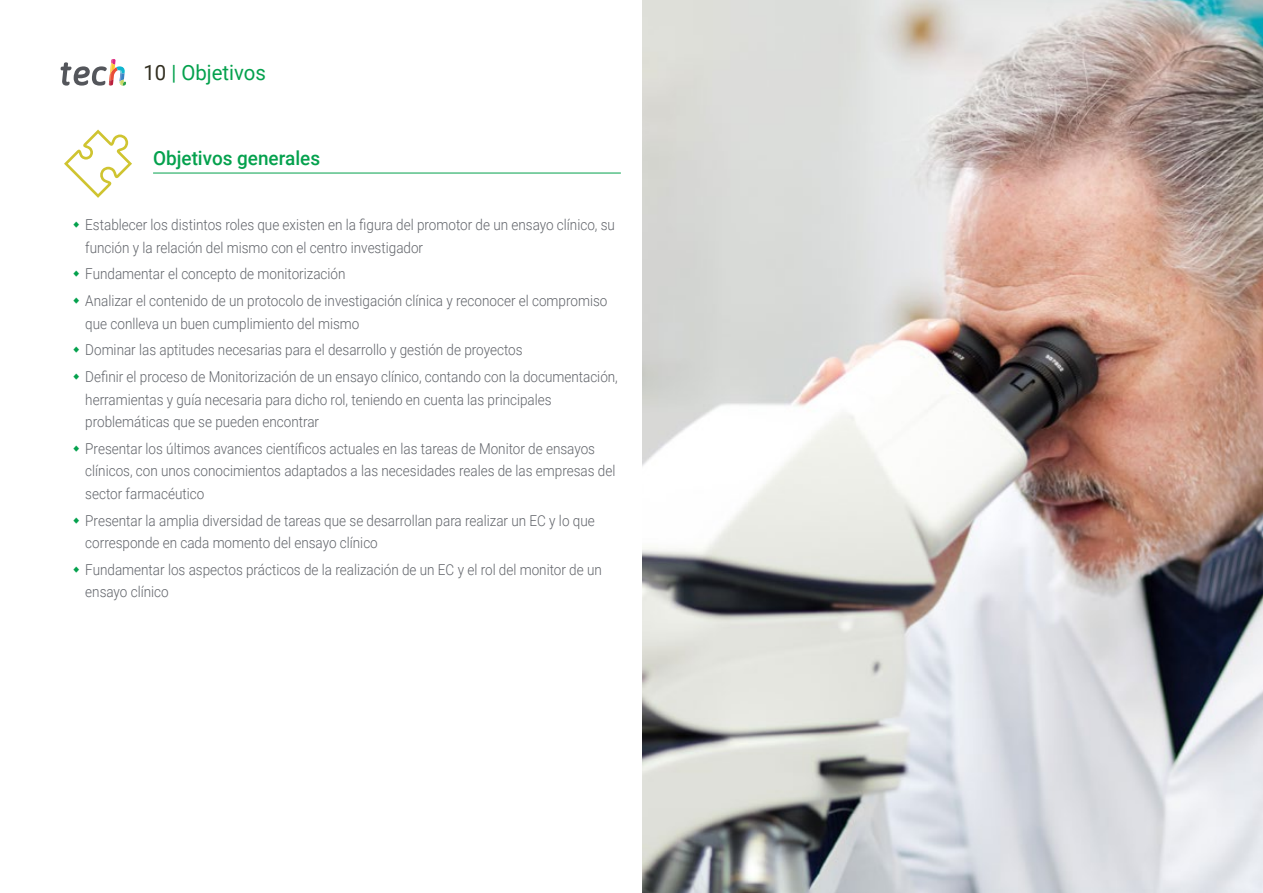
<style>
.page{position:relative;width:1263px;height:893px;background:#fff}
.page>*{position:absolute;margin:0;border:0;box-sizing:border-box;transform-origin:0 0}
.t1{font:21px "Roboto";color:#04a14d}
.t2{font:500 19.5px "Roboto";color:#04a14d}
.t3{font:300 15px/22.5px "Roboto";color:#61646a;scale:.9 1}
.s1{color:#312e20}
</style>
<div class="page">
<hr style="left:153px;top:173px;width:468px;height:1px;background:#04a14d">
<svg style="left:64px;top:130px;width:68px;height:68px"></svg>
<img style="left:642px;top:0;width:621px;height:893px">
<svg style="left:61px;top:59px;width:65px;height:27px"></svg>
<h1 class="t1" style="left:144px;top:57px;width:124px"><span class="s1">10</span> | Objetivos</h1>
<h2 class="t2" style="left:153px;top:144px;width:169px">Objetivos generales</h2>
<p class="t3" style="left:85px;top:213px;width:590px">Establecer los distintos roles que existen en la figura del promotor de un ensayo clínico, su función y la relación del mismo con el centro investigador</p>
<p class="t3" style="left:85px;top:260px;width:582px;line-height:26.7px">Fundamentar el concepto de monitorización<br>Analizar el contenido de un protocolo de investigación clínica y reconocer el compromiso</p>
<p class="t3" style="left:85px;top:309px;width:593px;line-height:26.7px">que conlleva un buen cumplimiento del mismo<br>Dominar las aptitudes necesarias para el desarrollo y gestión de proyectos<br>Definir el proceso de Monitorización de un ensayo clínico, contando con la documentación,</p>
<p class="t3" style="left:85px;top:387px;width:520px">herramientas y guía necesaria para dicho rol, teniendo en cuenta las principales problemáticas que se pueden encontrar</p>
<p class="t3" style="left:85px;top:437px;width:590px">Presentar los últimos avances científicos actuales en las tareas de Monitor de ensayos clínicos, con unos conocimientos adaptados a las necesidades reales de las empresas del sector farmacéutico</p>
<p class="t3" style="left:85px;top:508px;width:568px">Presentar la amplia diversidad de tareas que se desarrollan para realizar un EC y lo que corresponde en cada momento del ensayo clínico</p>
<p class="t3" style="left:85px;top:558px;width:575px">Fundamentar los aspectos prácticos de la realización de un EC y el rol del monitor de un ensayo clínico</p>
</div>
